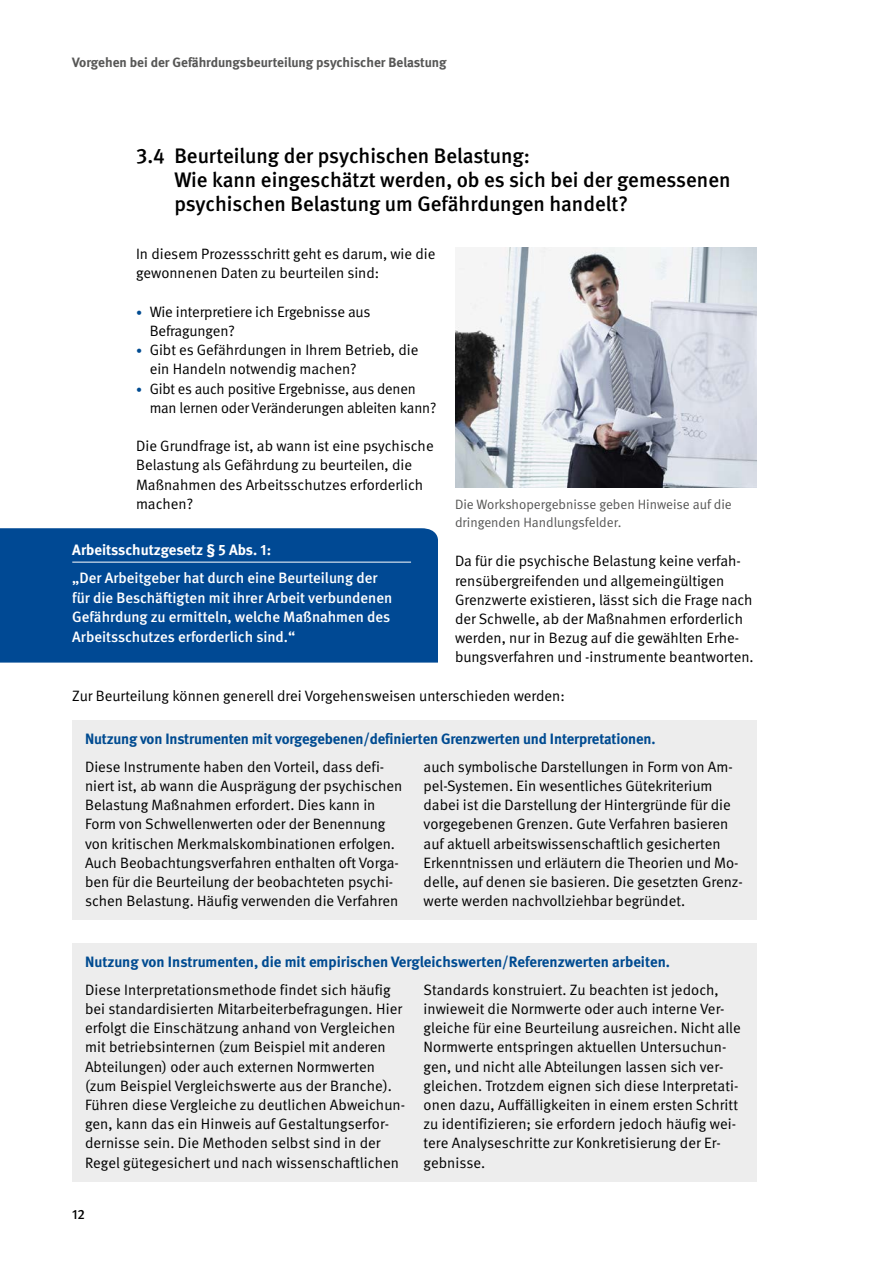
<style>
.page{position:relative;width:893px;height:1263px;background:#fff}
.page>*{position:absolute;margin:0;border:0;box-sizing:border-box;transform-origin:0 0}
._01_Überschriften_D_-_Unter-Überschrift_s{font:500 21px/24px "DGUV Meta";color:#000}
._02_Fließtext_Fließtext{font:15px/19.2px "DGUV Meta";color:#000}
._01_Überschriften_Zwischenüberschrift_Bla{font:700 15px "DGUV Meta";letter-spacing:-.01em;color:#004b91}
._02_Fließtext_10pt_Anleser{font:500 15px/19.5px "DGUV Meta";color:#fff}
._02_Fließtext_10pt_Anleser-2{font:700 15px "DGUV Meta";color:#fff}
._02_Fließtext_Bildunterschrift{font:13.5px/18px "DGUV Meta";color:#575756}
.t1{font:700 13.5px "DGUV Meta";color:#575756}
.t2{font:500 13.5px "DGUV Meta";color:#000}
.s1{font-size:12px;color:#004b91}
</style>
<div class="page">
<div style="left:0;top:528px;width:438px;height:135px;background:#004994"></div>
<div style="left:72px;top:720px;width:685px;height:199px;background:#ededed"></div>
<div style="left:72px;top:943px;width:685px;height:238px;background:#ededed"></div>
<hr style="left:72px;top:562px;width:339px;height:1px;background:#fff">
<img style="left:455px;top:247px;width:302px;height:240px">
<p class="t1" style="left:72px;top:54px;width:376px">Vorgehen bei der Gefährdungsbeurteilung psychischer Belastung</p>
<h1 class="_01_Überschriften_D_-_Unter-Überschrift_s" style="left:174px;top:145px;width:558px;text-indent:-38px">3.4 Beurteilung der psychischen Belastung:<br>Wie kann eingeschätzt werden, ob es sich bei der gemessenen psychischen Belastung um Gefährdungen handelt?</h1>
<p class="_02_Fließtext_Fließtext" style="left:136px;top:245px;width:301px">In diesem Prozessschritt geht es darum, wie die gewonnenen Daten zu beurteilen sind:</p>
<p class="_02_Fließtext_Fließtext" style="left:150px;top:302px;width:222px;text-indent:-14px"><span class="s1">•</span> Wie interpretiere ich Ergebnisse aus<br>Befragungen?</p>
<p class="_02_Fließtext_Fließtext" style="left:150px;top:341px;width:270px;text-indent:-14px"><span class="s1">•</span> Gibt es Gefährdungen in Ihrem Betrieb, die ein Handeln notwendig machen?</p>
<p class="_02_Fließtext_Fließtext" style="left:150px;top:379px;width:288px;text-indent:-14px"><span class="s1">•</span> Gibt es auch positive Ergebnisse, aus denen man lernen oder Veränderungen ableiten kann?</p>
<p class="_02_Fließtext_Fließtext" style="left:136px;top:437px;width:299px">Die Grundfrage ist, ab wann ist eine psychische Belastung als Gefährdung zu beurteilen, die Maßnahmen des Arbeitsschutzes erforderlich machen?</p>
<p class="_02_Fließtext_Bildunterschrift" style="left:455px;top:495px;width:278px">Die Workshopergebnisse geben Hinweise auf die dringenden Handlungsfelder.</p>
<p class="_02_Fließtext_Fließtext" style="left:455px;top:552px;width:300px">Da für die psychische Belastung keine verfah&shy;rensübergreifenden und allgemeingültigen Grenzwerte existieren, lässt sich die Frage nach der Schwelle, ab der Maßnahmen erforderlich werden, nur in Bezug auf die gewählten Erhe&shy;bungsverfahren und -instrumente beantworten.</p>
<p class="_02_Fließtext_Fließtext" style="left:72px;top:686px;width:494px">Zur Beurteilung können generell drei Vorgehensweisen unterschieden werden:</p>
<p class="_01_Überschriften_Zwischenüberschrift_Bla" style="left:85px;top:730px;width:572px">Nutzung von Instrumenten mit vorgegebenen/definierten Grenzwerten und Interpretationen.</p>
<p class="_02_Fließtext_Fließtext" style="left:85px;top:757px;width:319px">Diese Instrumente haben den Vorteil, dass defi&shy;niert ist, ab wann die Ausprägung der psychischen Belastung Maßnahmen erfordert. Dies kann in Form von Schwellenwerten oder der Benennung von kritischen Merkmalskombinationen erfolgen.<br>Auch Beobachtungsverfahren enthalten oft Vorga&shy;ben für die Beurteilung der beobachteten psychi&shy;schen Belastung. Häufig verwenden die Verfahren</p>
<p class="_02_Fließtext_Fließtext" style="left:424px;top:757px;width:321px">auch symbolische Darstellungen in Form von Am&shy;pel-Systemen. Ein wesentliches Gütekriterium dabei ist die Darstellung der Hintergründe für die vorgegebenen Grenzen. Gute Verfahren basieren auf aktuell arbeitswissenschaftlich gesicherten Erkenntnissen und erläutern die Theorien und Mo&shy;delle, auf denen sie basieren. Die gesetzten Grenz&shy;werte werden nachvollziehbar begründet.</p>
<p class="_02_Fließtext_10pt_Anleser-2" style="left:72px;top:541px;width:200px">Arbeitsschutzgesetz § 5 Abs. 1:</p>
<p class="_02_Fließtext_10pt_Anleser" style="left:72px;top:569px;width:322px">„Der Arbeitgeber hat durch eine Beurteilung der für die Beschäftigten mit ihrer Arbeit verbundenen Gefährdung zu ermitteln, welche Maßnahmen des Arbeitsschutzes erforderlich sind.“</p>
<p class="_01_Überschriften_Zwischenüberschrift_Bla" style="left:85px;top:953px;width:586px">Nutzung von Instrumenten, die mit empirischen Vergleichswerten/Referenzwerten arbeiten.</p>
<p class="_02_Fließtext_Fließtext" style="left:85px;top:980px;width:322px">Diese Interpretationsmethode findet sich häufig bei standardisierten Mitarbeiterbefragungen. Hier erfolgt die Einschätzung anhand von Vergleichen mit betriebsinternen (zum Beispiel mit anderen Abteilungen) oder auch externen Normwerten (zum Beispiel Vergleichswerte aus der Branche).<br>Führen diese Vergleiche zu deutlichen Abweichun&shy;gen, kann das ein Hinweis auf Gestaltungserfor&shy;dernisse sein. Die Methoden selbst sind in der Regel gütegesichert und nach wissenschaftlichen</p>
<p class="_02_Fließtext_Fließtext" style="left:424px;top:980px;width:319px">Standards konstruiert. Zu beachten ist jedoch, inwieweit die Normwerte oder auch interne Ver&shy;gleiche für eine Beurteilung ausreichen. Nicht alle Normwerte entspringen aktuellen Untersuchun&shy;gen, und nicht alle Abteilungen lassen sich ver&shy;gleichen. Trotzdem eignen sich diese Interpretati&shy;onen dazu, Auffälligkeiten in einem ersten Schritt zu identifizieren; sie erfordern jedoch häufig wei&shy;tere Analyseschritte zur Konkretisierung der Er&shy;gebnisse.</p>
<p class="t2" style="left:72px;top:1207px;width:14px">12</p>
</div>
